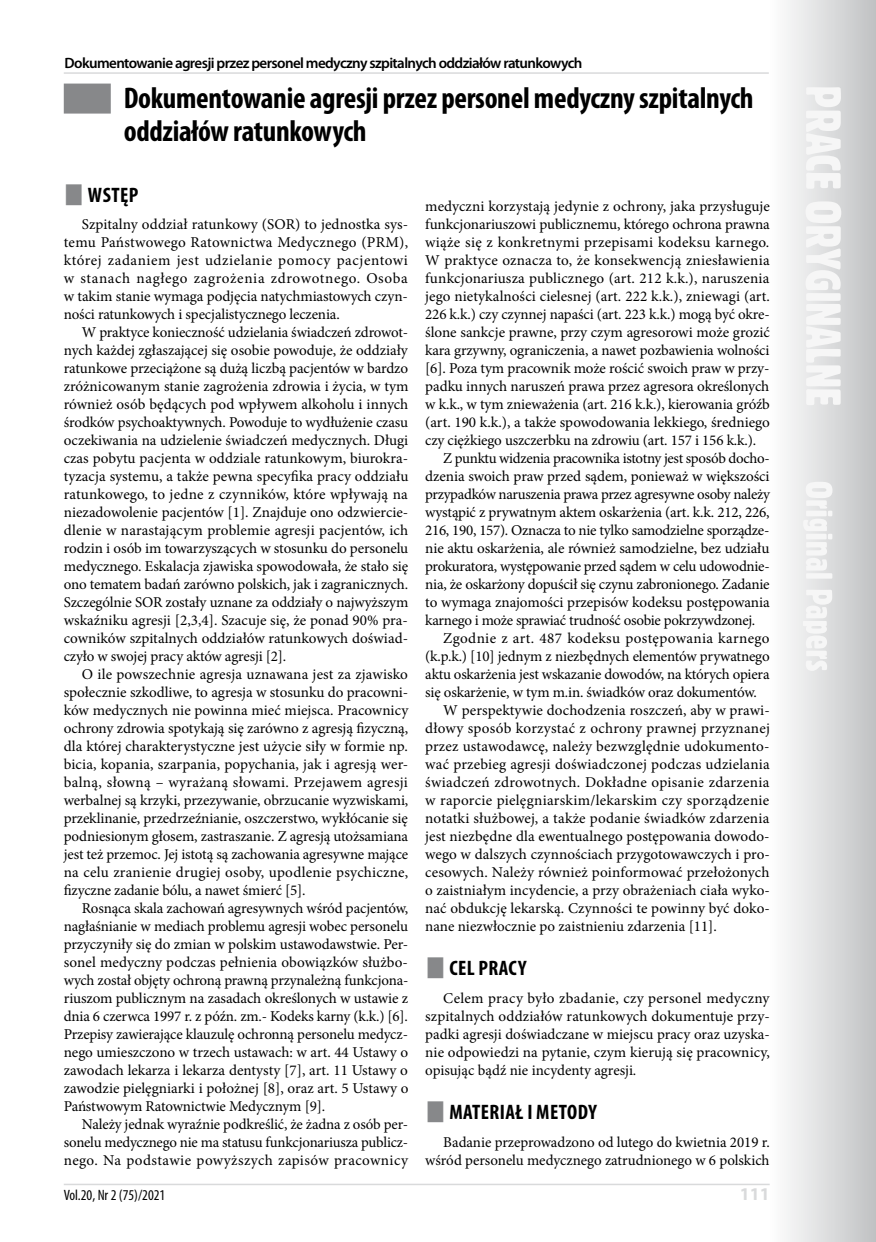
<style>
.page{position:relative;width:876px;height:1242px;background:#fff}
.page>*{position:absolute;margin:0;border:0;box-sizing:border-box;transform-origin:0 0}
.t1{font:700 condensed 30px/33px "Myriad Pro";letter-spacing:-.01em;color:#000}
.t2{font:700 condensed 21px "Myriad Pro";letter-spacing:.02em;color:#000}
.t3{font:700 18px "Myriad Pro";color:#d9dadb}
.t4{font:15px/18px "Minion Pro";letter-spacing:-.005em;color:#000;text-align:justify}
.t5{font:15px "Minion Pro";letter-spacing:.02em;color:#000}
.t6{font:15px "Minion Pro";letter-spacing:.015em;color:#000}
.t7{font:600 15px "Myriad Pro";letter-spacing:-.04em;color:#000}
.t8{font:600 15px "Myriad Pro";letter-spacing:-.01em;color:#000}
.t9{font:15px "Minion Pro";letter-spacing:.025em;color:#000}
.t10{font:condensed 15px "Myriad Pro";color:#000}
</style>
<div class="page">
<svg style="left:787px;top:0;width:89px;height:1242px"></svg>
<svg style="left:803px;top:87px;width:38px;height:584px"></svg>
<hr style="left:64px;top:1183px;width:706px;height:2px;background:#d9dadb">
<hr style="left:64px;top:72px;width:705px;height:2px;background:#d9dadb">
<div style="left:64px;top:84px;width:47px;height:30px;background:#87888a"></div>
<p class="t7" style="left:65px;top:53px;width:519px">Dokumentowanie agresji przez personel medyczny szpitalnych oddziałów ratunkowych</p>
<p class="t8" style="left:247px;top:53px;width:524px">Anna Burak, Justyna Antoniewicz, Elżbiet Malinowska, Katarzyna Cierzniakowska</p>
<h1 class="t1" style="left:124px;top:80px;width:631px">Dokumentowanie agresji przez personel medyczny szpitalnych oddziałów ratunkowych</h1>
<h2 class="t2" style="left:88px;top:182px;width:50px">Wstęp</h2>
<p class="t4" style="left:64px;top:215px;width:346px;text-indent:18px">Szpitalny oddział ratunkowy (SOR) to jednostka sys&shy;temu Państwowego Ratownictwa Medycznego (PRM), której zadaniem jest udzielanie pomocy pacjentowi w stanach nagłego zagrożenia zdrowotnego. Osoba w takim stanie wymaga podjęcia natychmiastowych czyn&shy;ności ratunkowych i specjalistycznego leczenia.</p>
<p class="t4" style="left:64px;top:323px;width:346px;text-indent:18px">W praktyce konieczność udzielania świadczeń zdrowot&shy;nych każdej zgłaszającej się osobie powoduje, że oddziały ratunkowe przeciążone są dużą liczbą pacjentów w bardzo zróżnicowanym stanie zagrożenia zdrowia i życia, w tym również osób będących pod wpływem alkoholu i innych środków psychoaktywnych. Powoduje to wydłużenie czasu oczekiwania na udzielenie świadczeń medycznych. Długi czas pobytu pacjenta w oddziale ratunkowym, biurokra&shy;tyzacja systemu, a także pewna specyfika pracy oddziału ratunkowego, to jedne z czynników, które wpływają na niezadowolenie pacjentów [1]. Znajduje ono odzwiercie&shy;dlenie w narastającym problemie agresji pacjentów, ich rodzin i osób im towarzyszących w stosunku do personelu medycznego. Eskalacja zjawiska spowodowała, że stało się ono tematem badań zarówno polskich, jak i zagranicznych.<br>Szczególnie SOR zostały uznane za oddziały o najwyższym wskaźniku agresji [2,3,4]. Szacuje się, że ponad 90% pra&shy;cowników szpitalnych oddziałów ratunkowych doświad&shy;czyło w swojej pracy aktów agresji [2].</p>
<p class="t4" style="left:64px;top:665px;width:346px;text-indent:18px">O ile powszechnie agresja uznawana jest za zjawisko społecznie szkodliwe, to agresja w stosunku do pracowni&shy;ków medycznych nie powinna mieć miejsca. Pracownicy ochrony zdrowia spotykają się zarówno z agresją fizyczną, dla której charakterystyczne jest użycie siły w formie np. bicia, kopania, szarpania, popychania, jak i agresją wer&shy;balną, słowną – wyrażaną słowami. Przejawem agresji werbalnej są krzyki, przezywanie, obrzucanie wyzwiskami, przeklinanie, przedrzeźnianie, oszczerstwo, wykłócanie się podniesionym głosem, zastraszanie. Z agresją utożsamiana jest też przemoc. Jej istotą są zachowania agresywne mające na celu zranienie drugiej osoby, upodlenie psychiczne, fizyczne zadanie bólu, a nawet śmierć [5].</p>
<p class="t4" style="left:64px;top:899px;width:346px;text-indent:18px">Rosnąca skala zachowań agresywnych wśród pacjentów, nagłaśnianie w mediach problemu agresji wobec personelu przyczyniły się do zmian w polskim ustawodawstwie. Per&shy;sonel medyczny podczas pełnienia obowiązków służbo&shy;wych został objęty ochroną prawną przynależną funkcjona&shy;riuszom publicznym na zasadach określonych w ustawie z dnia 6 czerwca 1997 r. z późn. zm.- Kodeks karny (k.k.) [6].<br>Przepisy zawierające klauzulę ochronną personelu medycz&shy;nego umieszczono w trzech ustawach: w art. 44 Ustawy o zawodach lekarza i lekarza dentysty [7], art. 11 Ustawy o zawodzie pielęgniarki i położnej [8], oraz art. 5 Ustawy o Państwowym Ratownictwie Medycznym [9].</p>
<p class="t4" style="left:64px;top:1115px;width:346px;text-indent:18px">Należy jednak wyraźnie podkreślić, że żadna z osób per&shy;sonelu medycznego nie ma statusu funkcjonariusza publicz&shy;nego. Na podstawie powyższych zapisów pracownicy</p>
<p class="t4" style="left:425px;top:197px;width:346px">medyczni korzystają jedynie z ochrony, jaka przysługuje</p>
<p class="t4" style="left:425px;top:215px;width:346px">funkcjonariuszowi publicznemu, którego ochrona prawna</p>
<p class="t5" style="left:425px;top:232px;width:346px">wiąże się z konkretnymi przepisami kodeksu karnego.</p>
<p class="t6" style="left:425px;top:250px;width:346px">W praktyce oznacza to, że konsekwencją zniesławienia</p>
<p class="t4" style="left:425px;top:269px;width:346px">funkcjonariusza publicznego (art. 212 k.k.), naruszenia</p>
<p class="t4" style="left:425px;top:287px;width:346px">jego nietykalności cielesnej (art. 222 k.k.), zniewagi (art.</p>
<p class="t4" style="left:425px;top:305px;width:346px">226 k.k.) czy czynnej napaści (art. 223 k.k.) mogą być okre-</p>
<p class="t4" style="left:425px;top:323px;width:346px">ślone sankcje prawne, przy czym agresorowi może grozić</p>
<p class="t4" style="left:425px;top:341px;width:346px">kara grzywny, ograniczenia, a nawet pozbawienia wolności</p>
<p class="t4" style="left:425px;top:359px;width:346px">[6]. Poza tym pracownik może rościć swoich praw w przy-</p>
<p class="t4" style="left:425px;top:377px;width:346px">padku innych naruszeń prawa przez agresora określonych</p>
<p class="t4" style="left:425px;top:395px;width:346px">w k.k., w tym znieważenia (art. 216 k.k.), kierowania gróźb</p>
<p class="t4" style="left:425px;top:413px;width:346px">(art. 190 k.k.), a także spowodowania lekkiego, średniego</p>
<p class="t4" style="left:425px;top:431px;width:332px">czy ciężkiego uszczerbku na zdrowiu (art. 157 i 156 k.k.).</p>
<p class="t4" style="left:443px;top:449px;width:328px">Z punktu widzenia pracownika istotny jest sposób docho-</p>
<p class="t4" style="left:425px;top:467px;width:346px">dzenia swoich praw przed sądem, ponieważ w większości</p>
<p class="t4" style="left:425px;top:485px;width:346px">przypadków naruszenia prawa przez agresywne osoby należy</p>
<p class="t4" style="left:425px;top:503px;width:346px">wystąpić z prywatnym aktem oskarżenia (art. k.k. 212, 226,</p>
<p class="t4" style="left:425px;top:521px;width:346px">216, 190, 157). Oznacza to nie tylko samodzielne sporządze-</p>
<p class="t4" style="left:425px;top:539px;width:346px">nie aktu oskarżenia, ale również samodzielne, bez udziału</p>
<p class="t4" style="left:425px;top:557px;width:346px">prokuratora, występowanie przed sądem w celu udowodnie-</p>
<p class="t4" style="left:425px;top:575px;width:346px">nia, że oskarżony dopuścił się czynu zabronionego. Zadanie</p>
<p class="t4" style="left:425px;top:593px;width:346px">to wymaga znajomości przepisów kodeksu postępowania</p>
<p class="t4" style="left:425px;top:611px;width:332px">karnego i może sprawiać trudność osobie pokrzywdzonej.</p>
<p class="t9" style="left:443px;top:628px;width:328px">Zgodnie z art. 487 kodeksu postępowania karnego</p>
<p class="t4" style="left:425px;top:647px;width:346px">(k.p.k.) [10] jednym z niezbędnych elementów prywatnego</p>
<p class="t4" style="left:425px;top:665px;width:346px">aktu oskarżenia jest wskazanie dowodów, na których opiera</p>
<p class="t4" style="left:425px;top:683px;width:333px">się oskarżenie, w tym m.in. świadków oraz dokumentów.</p>
<p class="t4" style="left:443px;top:701px;width:328px">W perspektywie dochodzenia roszczeń, aby w prawi-</p>
<p class="t6" style="left:425px;top:718px;width:346px">dłowy sposób korzystać z ochrony prawnej przyznanej</p>
<p class="t4" style="left:425px;top:737px;width:346px">przez ustawodawcę, należy bezwzględnie udokumento-</p>
<p class="t6" style="left:425px;top:754px;width:346px">wać przebieg agresji doświadczonej podczas udzielania</p>
<p class="t5" style="left:425px;top:772px;width:346px">świadczeń zdrowotnych. Dokładne opisanie zdarzenia</p>
<p class="t5" style="left:425px;top:790px;width:346px">w raporcie pielęgniarskim/lekarskim czy sporządzenie</p>
<p class="t4" style="left:425px;top:809px;width:346px">notatki służbowej, a także podanie świadków zdarzenia</p>
<p class="t4" style="left:425px;top:827px;width:346px">jest niezbędne dla ewentualnego postępowania dowodo-</p>
<p class="t4" style="left:425px;top:845px;width:346px">wego w dalszych czynnościach przygotowawczych i pro-</p>
<p class="t4" style="left:425px;top:863px;width:346px">cesowych. Należy również poinformować przełożonych</p>
<p class="t4" style="left:425px;top:881px;width:346px">o zaistniałym incydencie, a przy obrażeniach ciała wyko-</p>
<p class="t4" style="left:425px;top:899px;width:346px">nać obdukcję lekarską. Czynności te powinny być doko-</p>
<p class="t4" style="left:425px;top:917px;width:293px">nane niezwłocznie po zaistnieniu zdarzenia [11].</p>
<h2 class="t2" style="left:449px;top:954px;width:79px">CEL PRACY</h2>
<p class="t4" style="left:425px;top:989px;width:346px;text-indent:18px">Celem pracy było zbadanie, czy personel medyczny szpitalnych oddziałów ratunkowych dokumentuje przy&shy;padki agresji doświadczane w miejscu pracy oraz uzyska&shy;nie odpowiedzi na pytanie, czym kierują się pracownicy, opisując bądź nie incydenty agresji.</p>
<h2 class="t2" style="left:449px;top:1098px;width:149px">MATERIAŁ I METODY</h2>
<p class="t4" style="left:425px;top:1133px;width:346px;text-align:right">Badanie przeprowadzono od lutego do kwietnia 2019 r. wśród personelu medycznego zatrudnionego w 6 polskich</p>
<p class="t10" style="left:64px;top:1186px;width:103px">Vol.20, Nr 2 (75)/2021</p>
<p class="t3" style="left:740px;top:1182px;width:31px">111</p>
</div>
